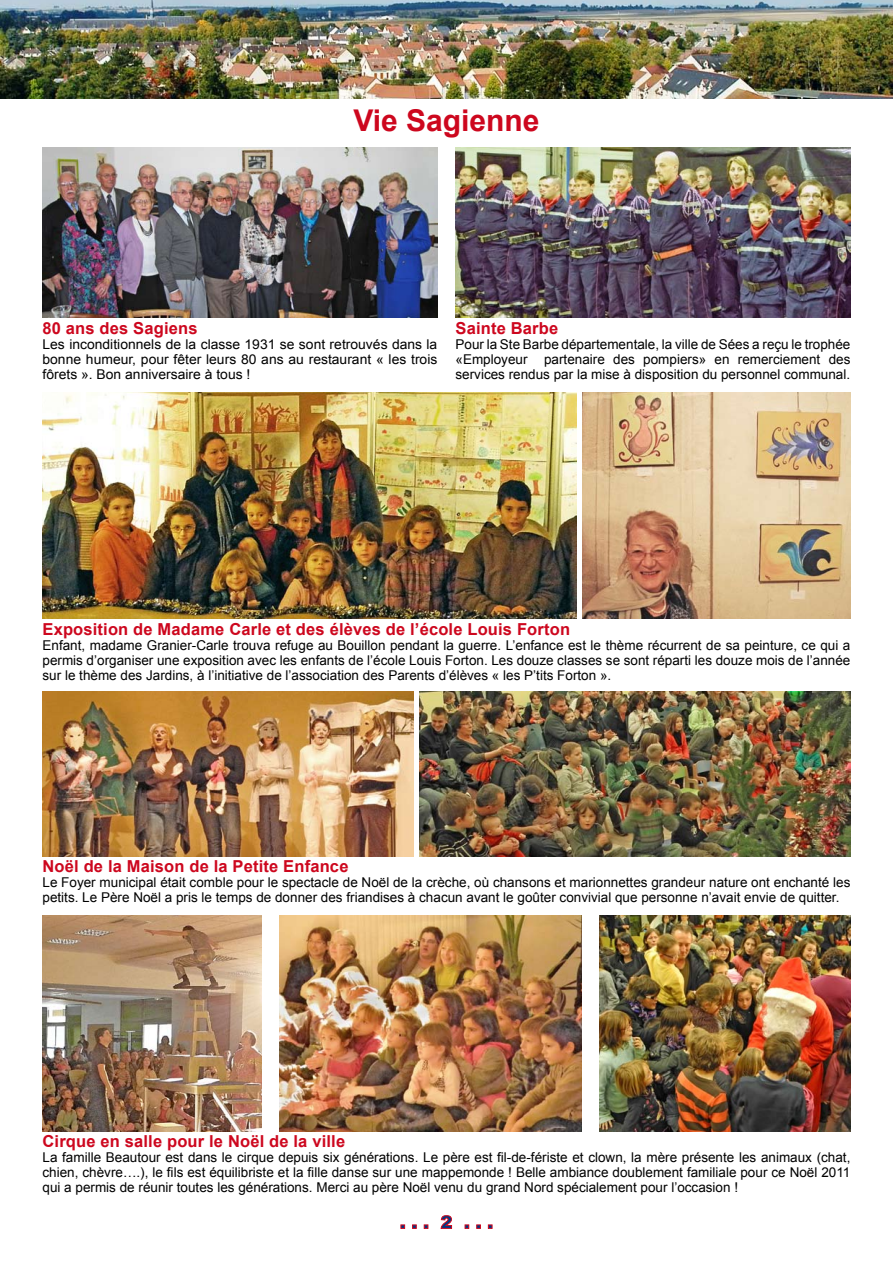
<style>
.page{position:relative;width:893px;height:1263px;background:#fff}
.page>*{position:absolute;margin:0;border:0;box-sizing:border-box;transform-origin:0 0}
.t1{font:700 30px "Arial";color:#cd071e}
.t2{font:700 16.5px "Arial";letter-spacing:.01em;color:#cd071e}
.t3{font:13.5px/15px "Arial";color:#000;text-align:justify}
</style>
<div class="page">
<svg style="left:400px;top:1215px;width:93px;height:14px"></svg>
<img style="left:0;top:0;width:893px;height:98px">
<img style="left:42px;top:147px;width:395px;height:171px">
<img style="left:583px;top:392px;width:267px;height:227px">
<img style="left:43px;top:392px;width:533px;height:227px">
<img style="left:420px;top:691px;width:430px;height:165px">
<img style="left:43px;top:691px;width:370px;height:165px">
<img style="left:43px;top:916px;width:218px;height:215px">
<img style="left:279px;top:916px;width:303px;height:215px">
<img style="left:600px;top:916px;width:250px;height:215px">
<img style="left:455px;top:147px;width:395px;height:171px">
<h1 class="t1" style="left:353px;top:101px;width:188px">Vie Sagienne</h1>
<p class="t2" style="left:43px;top:317px;width:157px">80 ans des Sagiens</p>
<p class="t3" style="left:43px;top:337px;width:396px">Les inconditionnels de la classe 1931 se sont retrouvés dans la bonne humeur, pour fêter leurs 80 ans au restaurant « les trois fôrets ». Bon anniversaire à tous !</p>
<p class="t2" style="left:455px;top:317px;width:104px">Sainte Barbe</p>
<p class="t3" style="left:455px;top:337px;width:396px">Pour la Ste Barbe départementale, la ville de Sées a reçu le trophée «Employeur partenaire des pompiers» en remerciement des services rendus par la mise à disposition du personnel communal.</p>
<p class="t2" style="left:43px;top:618px;width:529px">Exposition de Madame Carle et des élèves de l’école Louis Forton</p>
<p class="t3" style="left:43px;top:638px;width:809px">Enfant, madame Granier-Carle trouva refuge au Bouillon pendant la guerre. L’enfance est le thème récurrent de sa peinture, ce qui a permis d’organiser une exposition avec les enfants de l’école Louis Forton. Les douze classes se sont réparti les douze mois de l’année sur le thème des Jardins, à l’initiative de l’association des Parents d’élèves « les P’tits Forton ».</p>
<p class="t2" style="left:43px;top:856px;width:307px">Noël de la Maison de la Petite Enfance</p>
<p class="t3" style="left:43px;top:875px;width:809px">Le Foyer municipal était comble pour le spectacle de Noël de la crèche, où chansons et marionnettes grandeur nature ont enchanté les petits. Le Père Noël a pris le temps de donner des friandises à chacun avant le goûter convivial que personne n’avait envie de quitter.</p>
<p class="t2" style="left:43px;top:1131px;width:304px">Cirque en salle pour le Noël de la ville</p>
<p class="t3" style="left:43px;top:1150px;width:809px">La famille Beautour est dans le cirque depuis six générations. Le père est fil-de-fériste et clown, la mère présente les animaux (chat, chien, chèvre….), le fils est équilibriste et la fille danse sur une mappemonde ! Belle ambiance doublement familiale pour ce Noël 2011 qui a permis de réunir toutes les générations. Merci au père Noël venu du grand Nord spécialement pour l’occasion !</p>
</div>
